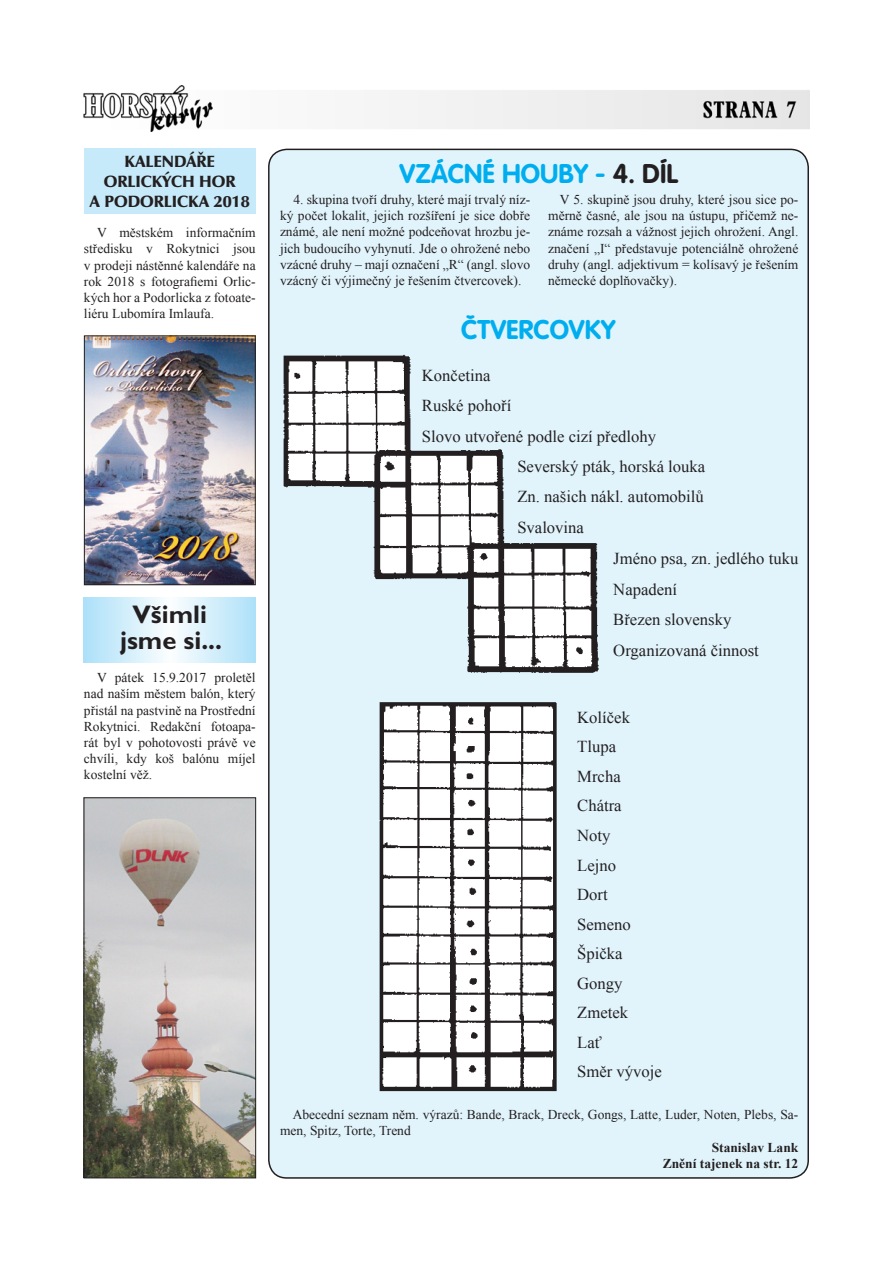
<style>
.page{position:relative;width:893px;height:1263px;background:#fff}
.page>*{position:absolute;margin:0;border:0;box-sizing:border-box;transform-origin:0 0}
.t1{font:700 26.7px "VAG Rounded CE";color:#00aeef}
.t2{font:700 25.5px/25.5px "Gill Sans CE";color:#231f20;text-align:center}
.t3{font:16.65px/29.5px "Times New Roman";color:#231f20}
.t4{font:900 16.5px/19.8px "Zapf Humanist 601 AT";color:#231f20;text-align:center}
.t5{font:13.5px/16.2px "Times New Roman";color:#231f20;text-align:justify}
.t6{font:700 13.5px/16.2px "Times New Roman";color:#231f20;text-align:right}
.s1{color:#231f20}
</style>
<div class="page">
<div style="left:170px;top:597px;width:86px;height:66px;background:linear-gradient(to right,#fbfefe,#aee1f9)"></div>
<img style="left:84px;top:85px;width:725px;height:47px">
<div style="left:84px;top:149px;width:172px;height:65px;background:#c6eafa"></div>
<img style="left:86px;top:337px;width:168px;height:246px">
<div style="left:84px;top:335px;width:172px;height:250px;border:1px solid #231f20"></div>
<div style="left:84px;top:597px;width:86px;height:66px;background:linear-gradient(to right,#ace0f9,#fafdfe)"></div>
<img style="left:86px;top:799px;width:168px;height:377px">
<div style="left:84px;top:797px;width:172px;height:381px;border:1px solid #231f20"></div>
<div style="left:269px;top:149px;width:539px;height:1029px;background:#e1f4fc;border-radius:18px"></div>
<img style="left:379px;top:702px;width:178px;height:390px">
<img style="left:283px;top:354px;width:316px;height:319px">
<p class="t4" style="left:90px;top:152px;width:162px">KALENDÁŘE<br>ORLICKÝCH HOR<br>A PODORLICKA 2018</p>
<p class="t5" style="left:84px;top:224px;width:173px;text-indent:13px">V městském informačním středisku v Rokytnici jsou v prodeji nástěnné kalendáře na rok 2018 s fotografiemi Orlic&shy;kých hor a Podorlicka z fotoate&shy;liéru Lubomíra Imlaufa.</p>
<h2 class="t2" style="left:120px;top:602px;width:103px">Všimli jsme si...</h2>
<p class="t5" style="left:84px;top:669px;width:173px;text-indent:13px">V pátek 15.9.2017 proletěl nad naším městem balón, který přistál na pastvině na Prostřední Rokytnici. Redakční fotoapa&shy;rát byl v pohotovosti právě ve chvíli, kdy koš balónu míjel kostelní věž.</p>
<h1 class="t1" style="left:400px;top:158px;width:280px">VZÁCNÉ HOUBY - <span class="s1">4. DÍL</span></h1>
<p class="t5" style="left:280px;top:191px;width:252px;text-indent:14px">4. skupina tvoří druhy, které mají trvalý níz&shy;ký počet lokalit, jejich rozšíření je sice dobře známé, ale není možné podceňovat hrozbu je&shy;jich budoucího vyhynutí. Jde o ohrožené nebo vzácné druhy – mají označení „R“ (angl. slovo vzácný či výjimečný je řešením čtvercovek).</p>
<p class="t5" style="left:548px;top:191px;width:252px;text-indent:12px">V 5. skupině jsou druhy, které jsou sice po&shy;měrně časné, ale jsou na ústupu, přičemž ne&shy;známe rozsah a vážnost jejich ohrožení. Angl. značení „I“ představuje potenciálně ohrožené druhy (angl. adjektivum = kolísavý je řešením německé doplňovačky).</p>
<h1 class="t1" style="left:461px;top:315px;width:156px">ČTVERCOVKY</h1>
<p class="t3" style="left:422px;top:360px;width:70px">Končetina</p>
<p class="t3" style="left:422px;top:391px;width:91px">Ruské pohoří</p>
<p class="t3" style="left:422px;top:421px;width:236px">Slovo utvořené podle cizí předlohy</p>
<p class="t3" style="left:517px;top:451px;width:189px">Severský pták, horská louka</p>
<p class="t3" style="left:517px;top:482px;width:188px">Zn. našich nákl. automobilů</p>
<p class="t3" style="left:517px;top:512px;width:68px">Svalovina</p>
<p class="t3" style="left:613px;top:543px;width:187px">Jméno psa, zn. jedlého tuku</p>
<p class="t3" style="left:613px;top:574px;width:65px">Napadení</p>
<p class="t3" style="left:613px;top:604px;width:120px">Březen slovensky</p>
<p class="t3" style="left:613px;top:635px;width:147px">Organizovaná činnost</p>
<p class="t3" style="left:577px;top:702px;width:86px">Kolíček<br>Tlupa<br>Mrcha<br>Chátra<br>Noty<br>Lejno<br>Dort<br>Semeno<br>Špička<br>Gongy<br>Zmetek<br>Lať<br>Směr vývoje</p>
<p class="t5" style="left:280px;top:1106px;width:520px;text-indent:13px">Abecední seznam něm. výrazů: Bande, Brack, Dreck, Gongs, Latte, Luder, Noten, Plebs, Sa&shy;men, Spitz, Torte, Trend</p>
<p class="t6" style="left:663px;top:1139px;width:137px">Stanislav Lank<br>Znění tajenek na str. 12</p>
</div>
